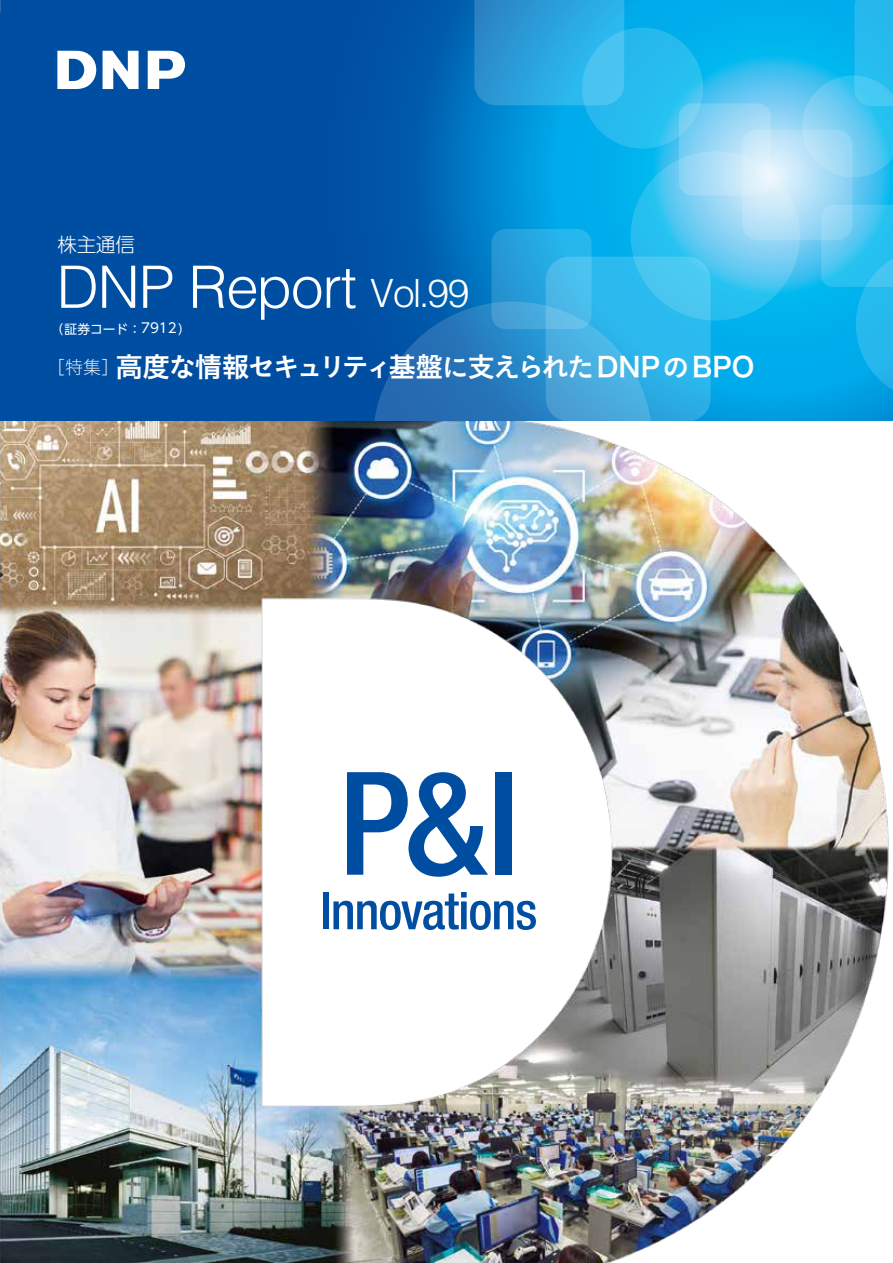
<style>
.page{position:relative;width:893px;height:1263px;background:#fff}
.page>*{position:absolute;margin:0;border:0;box-sizing:border-box;transform-origin:0 0}
.t1{font:300 58.5px "Helvetica LT Std";letter-spacing:-.02em;color:#fff}
.t2{font:27px "Hira Kaku Pro W6";color:#fff}
.t3{font:300 19.5px "UD Shin Go Pro";color:#fff}
.t4{font:12.75px "UD Shin Go Pro";color:#fff}
.s1{font-size:39px}
.s2{font-family:"Hira Kaku Std W1";font-size:18px}
.s3{font-family:"Koburina Go Std W6"}
.s4{font-size:13.5px}
</style>
<div class="page">
<img style="left:0;top:421px;width:889px;height:842px">
<svg style="left:0;top:0;width:893px;height:421px;background:#0264b3"></svg>
<svg style="left:631px;top:151px;width:169px;height:170px;background:#57c8f2"></svg>
<svg style="left:742px;top:130px;width:111px;height:110px;background:#b8e2f8"></svg>
<svg style="left:821px;top:205px;width:72px;height:196px;background:#28b9ed"></svg>
<svg style="left:373px;top:257px;width:338px;height:164px;background:#288fcd"></svg>
<svg style="left:679px;top:103px;width:92px;height:92px;background:#a9ddf6"></svg>
<svg style="left:491px;top:229px;width:101px;height:100px;background:#37abe1"></svg>
<svg style="left:802px;top:0;width:91px;height:177px;background:#44c3f0"></svg>
<svg style="left:474px;top:0;width:150px;height:105px;background:#2aa0db"></svg>
<svg style="left:582px;top:28px;width:121px;height:121px;background:#32beef"></svg>
<svg style="left:57px;top:51px;width:39px;height:38px"></svg>
<svg style="left:103px;top:51px;width:36px;height:38px"></svg>
<svg style="left:148px;top:51px;width:37px;height:38px"></svg>
<div style="left:323px;top:892px;width:6px;height:37px;background:#004ea2"></div>
<svg style="left:347px;top:772px;width:141px;height:105px"></svg>
<div style="left:496px;top:772px;width:16px;height:103px;background:#004ea2"></div>
<svg style="left:333px;top:892px;width:203px;height:38px"></svg>
<svg style="left:0;top:0;width:1px;height:68px"></svg>
<p class="t3" style="left:57px;top:229px;width:79px">株主通信</p>
<h1 class="t1" style="left:57px;top:251px;width:414px">DNP Report <span class="s1">Vol.99</span></h1>
<p class="t2" style="left:47px;top:343px;width:708px"><span class="s2">［特集］</span>高度<span class="s3">な</span>情報<span class="s3">セキュリティ</span>基盤<span class="s3">に</span>支<span class="s3">えられた</span>DNP<span class="s3">の</span>BPO</p>
<p class="t4" style="left:51px;top:319px;width:142px">（証券コード：<span class="s4">7912</span>）</p>
</div>
